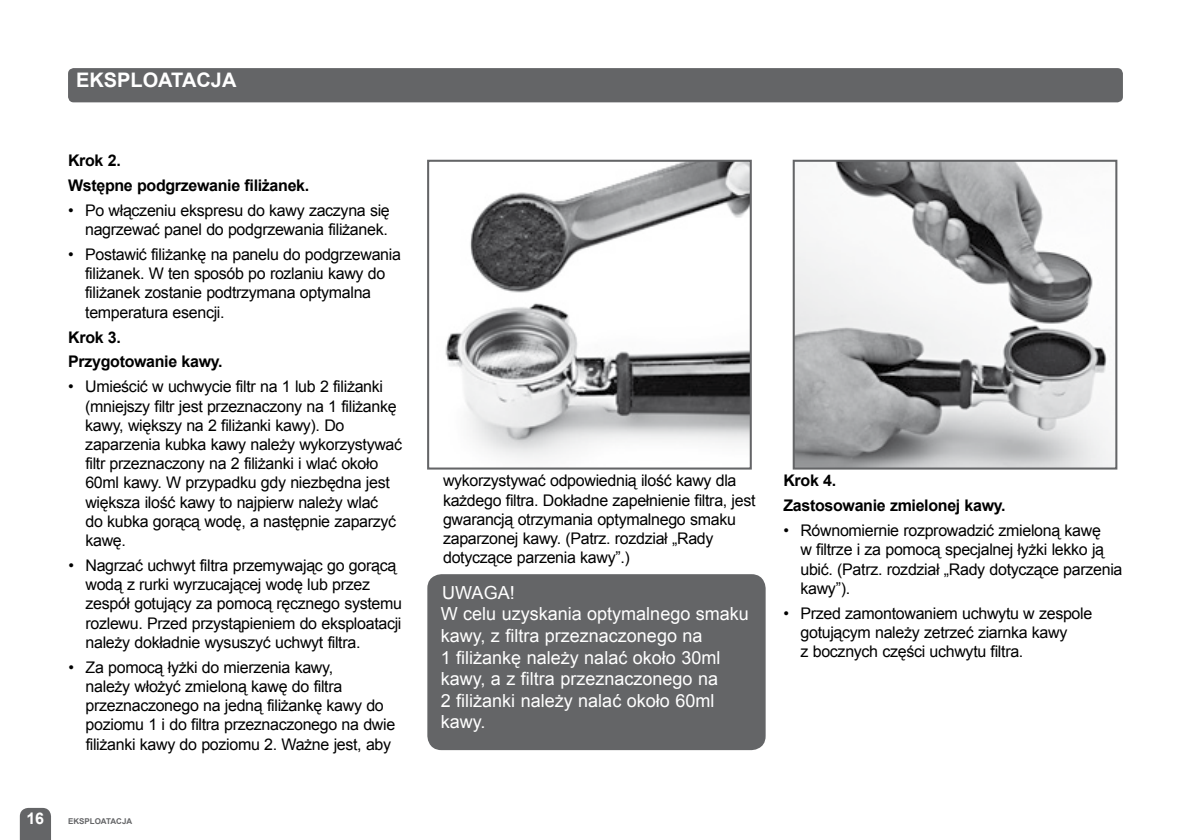
<style>
.page{position:relative;width:1191px;height:840px;background:#fff}
.page>*{position:absolute;margin:0;border:0;box-sizing:border-box;transform-origin:0 0}
.t1{font:700 20px "Arial";color:#fff}
.t2{font:18px/21.6px "Arial";color:#fff}
.t3{font:16px/19.2px "Arial";letter-spacing:-.02em;color:#000}
.t4{font:700 16px/24.8px "Arial";letter-spacing:-.02em;color:#000}
.t5{font:700 16px "Arial";color:#fff}
.t6{font:700 8px "Arial";color:#646567}
</style>
<div class="page">
<svg style="left:20px;top:807px;width:31px;height:32px"></svg>
<div style="left:68px;top:68px;width:1055px;height:34px;background:#646567;border-radius:6px"></div>
<div style="left:427px;top:574px;width:338px;height:175px;background:#646567;border-radius:14px"></div>
<img style="left:445px;top:163px;width:304px;height:296px">
<div style="left:427px;top:160px;width:325px;height:309px;border:2px solid #646567"></div>
<img style="left:795px;top:163px;width:319px;height:303px">
<div style="left:792px;top:160px;width:325px;height:309px;border:2px solid #646567"></div>
<p class="t1" style="left:76px;top:66px;width:162px">EKSPLOATACJA</p>
<p class="t5" style="left:26px;top:807px;width:19px">16</p>
<p class="t4" style="left:68px;top:148px;width:243px">Krok 2.<br>Wstępne podgrzewanie filiżanek.</p>
<p class="t3" style="left:68px;top:201px;width:323px;text-align:right">• Po włączeniu ekspresu do kawy zaczyna się nagrzewać panel do podgrzewania filiżanek.</p>
<p class="t3" style="left:85px;top:245px;width:317px;text-indent:-17px">• Postawić filiżankę na panelu do podgrzewania filiżanek. W ten sposób po rozlaniu kawy do filiżanek zostanie podtrzymana optymalna temperatura esencji.</p>
<p class="t4" style="left:68px;top:325px;width:156px">Krok 3.<br>Przygotowanie kawy.</p>
<p class="t3" style="left:85px;top:377px;width:318px;text-indent:-17px">• Umieścić w uchwycie filtr na 1 lub 2 filiżanki (mniejszy filtr jest przeznaczony na 1 filiżankę kawy, większy na 2 filiżanki kawy). Do zaparzenia kubka kawy należy wykorzystywać filtr przeznaczony na 2 filiżanki i wlać około 60ml kawy. W przypadku gdy niezbędna jest większa ilość kawy to najpierw należy wlać<br>do kubka gorącą wodę, a następnie zaparzyć kawę.</p>
<p class="t3" style="left:85px;top:555px;width:318px;text-indent:-17px">• Nagrzać uchwyt filtra przemywając go gorącą wodą z rurki wyrzucającej wodę lub przez zespół gotujący za pomocą ręcznego systemu rozlewu. Przed przystąpieniem do eksploatacji należy dokładnie wysuszyć uchwyt filtra.</p>
<p class="t3" style="left:86px;top:657px;width:311px;text-indent:-17px">• Za pomocą łyżki do mierzenia kawy,<br>należy włożyć zmieloną kawę do filtra przeznaczonego na jedną filiżankę kawy do poziomu 1 i do filtra przeznaczonego na dwie filiżanki kawy do poziomu 2. Ważne jest, aby</p>
<p class="t6" style="left:68px;top:815px;width:66px">EKSPLOATACJA</p>
<p class="t3" style="left:443px;top:471px;width:314px">wykorzystywać odpowiednią ilość kawy dla każdego filtra. Dokładne zapełnienie filtra, jest gwarancją otrzymania optymalnego smaku zaparzonej kawy. (Patrz. rozdział „Rady dotyczące parzenia kawy”.)</p>
<p class="t4" style="left:783px;top:468px;width:224px">Krok 4.<br>Zastosowanie zmielonej kawy.</p>
<p class="t3" style="left:800px;top:520px;width:323px;text-indent:-17px">• Równomiernie rozprowadzić zmieloną kawę<br>w filtrze i za pomocą specjalnej łyżki lekko ją ubić. (Patrz. rozdział „Rady dotyczące parzenia kawy”).</p>
<p class="t3" style="left:800px;top:603px;width:293px;text-indent:-17px">• Przed zamontowaniem uchwytu w zespole gotującym należy zetrzeć ziarnka kawy<br>z bocznych części uchwytu filtra.</p>
<p class="t2" style="left:442px;top:581px;width:43px">Uwaga</p>
<p class="t2" style="left:441px;top:581px;width:310px;text-indent:69px">!<br>W celu uzyskania optymalnego smaku kawy, z filtra przeznaczonego na<br>1 filiżankę należy nalać około 30ml kawy, a z filtra przeznaczonego na<br>2 filiżanki należy nalać około 60ml kawy.</p>
</div>
